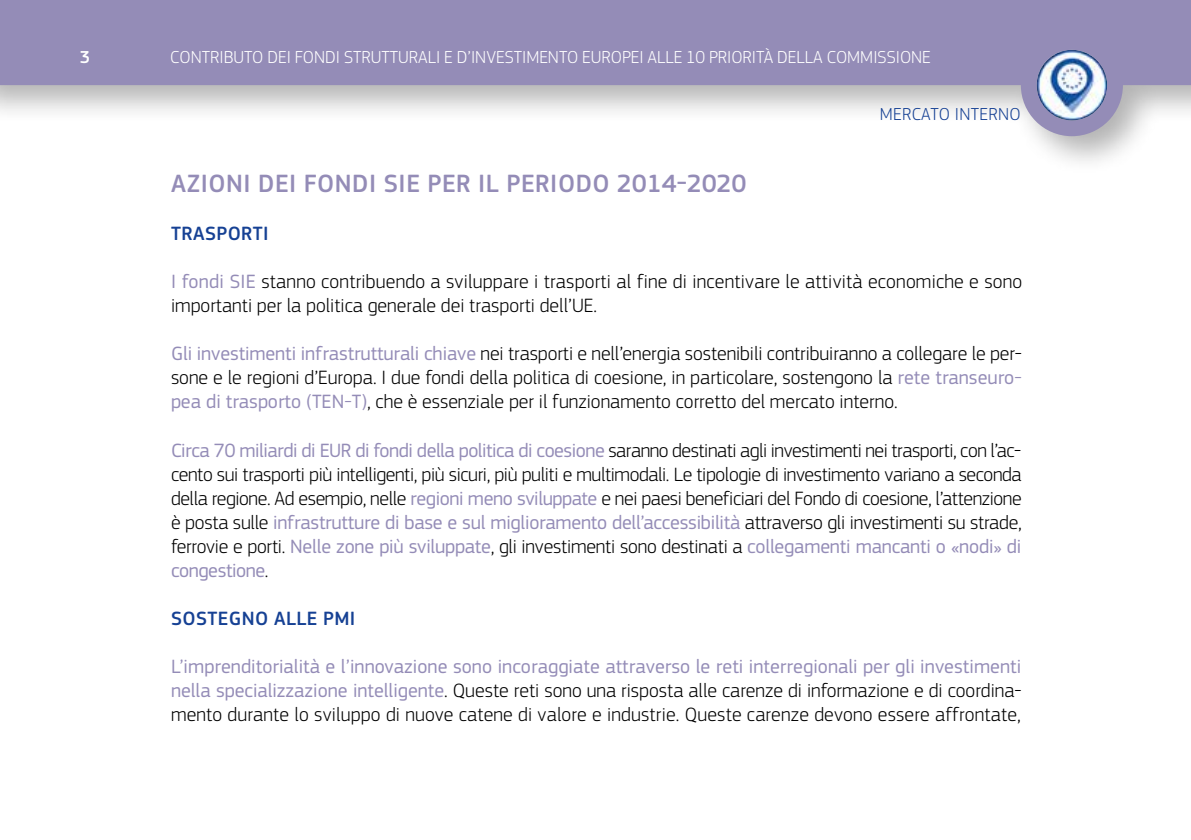
<style>
.page{position:relative;width:1191px;height:840px;background:#fff}
.page>*{position:absolute;margin:0;border:0;box-sizing:border-box;transform-origin:0 0}
.t1{font:500 26px "EC Square Sans Pro";letter-spacing:.02em;color:#948cb7}
.t2{font:300 20px/24px "EC Square Sans Pro";color:#000;text-align:justify}
.t3{font:500 20px "EC Square Sans Pro";letter-spacing:.02em;color:#164194}
.t4{font:300 18px "EC Square Sans Pro";color:#fff}
.t5{font:300 18px "EC Square Sans Pro";letter-spacing:.02em;color:#164194}
.t6{font:500 18px "EC Square Sans Pro";color:#fff}
.s1{font-weight:400;color:#948cb7}
</style>
<div class="page">
<div style="left:0;top:0;width:1191px;height:174px;background:#000;opacity:.3"></div>
<div style="left:0;top:0;width:1191px;height:85px;background:#948cb7"></div>
<div style="left:1020px;top:34px;width:103px;height:102px;background:#948cb7;border-radius:50%"></div>
<img style="left:1037px;top:50px;width:70px;height:70px">
<p class="t6" style="left:80px;top:47px;width:12px">3</p>
<p class="t4" style="left:170px;top:47px;width:762px">CONTRIBUTO DEI FONDI STRUTTURALI E D’INVESTIMENTO EUROPEI ALLE 10 PRIORITÀ DELLA COMMISSIONE</p>
<p class="t5" style="left:879px;top:104px;width:142px">MERCATO INTERNO</p>
<h1 class="t1" style="left:171px;top:168px;width:577px">AZIONI DEI FONDI SIE PER IL PERIODO 2014-2020</h1>
<p class="t3" style="left:171px;top:222px;width:99px">TRASPORTI</p>
<p class="t2" style="left:171px;top:269px;width:852px"><span class="s1">I fondi SIE</span> stanno contribuendo a sviluppare i trasporti al fine di incentivare le attività economiche e sono importanti per la politica generale dei trasporti dell’UE.</p>
<p class="t2" style="left:171px;top:341px;width:852px"><span class="s1">Gli investimenti infrastrutturali chiave</span> nei trasporti e nell’energia sostenibili contribuiranno a collegare le per&shy;sone e le regioni d’Europa. I due fondi della politica di coesione, in particolare, sostengono la <span class="s1">rete transeuro&shy;pea di trasporto (TEN-T)</span>, che è essenziale per il funzionamento corretto del mercato interno.</p>
<p class="t2" style="left:171px;top:437px;width:852px"><span class="s1">Circa 70 miliardi di EUR di fondi della politica di coesione</span> saranno destinati agli investimenti nei trasporti, con l’ac&shy;cento sui trasporti più intelligenti, più sicuri, più puliti e multimodali. Le tipologie di investimento variano a seconda della regione. Ad esempio, nelle <span class="s1">regioni meno sviluppate</span> e nei paesi beneficiari del Fondo di coesione, l’attenzione è posta sulle <span class="s1">infrastrutture di base e sul miglioramento dell’accessibilità</span> attraverso gli investimenti su strade, ferrovie e porti. <span class="s1">Nelle zone più sviluppate</span>, gli investimenti sono destinati a <span class="s1">collegamenti mancanti o «nodi» di congestione</span>.</p>
<p class="t3" style="left:171px;top:606px;width:186px">SOSTEGNO ALLE PMI</p>
<p class="t2" style="left:171px;top:653px;width:852px"><span class="s1">L’imprenditorialità e l’innovazione sono incoraggiate attraverso le reti interregionali per gli investimenti nella specializzazione intelligente</span>. Queste reti sono una risposta alle carenze di informazione e di coordina&shy;mento durante lo sviluppo di nuove catene di valore e industrie. Queste carenze devono essere affrontate,</p>
</div>
